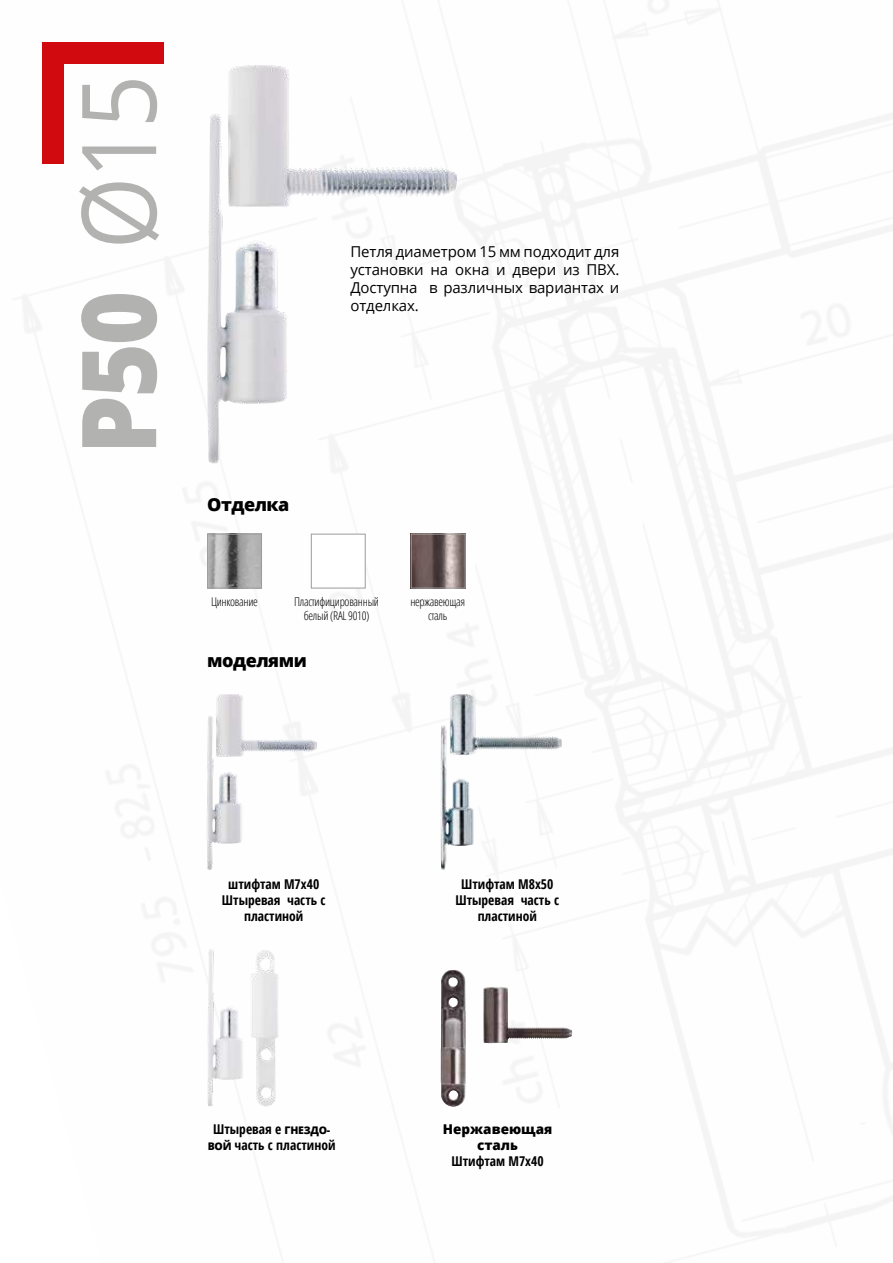
<style>
.page{position:relative;width:893px;height:1263px;background:#fff}
.page>*{position:absolute;margin:0;border:0;box-sizing:border-box;transform-origin:0 0}
.t1{font:800 103.5px "Open Sans";color:#b2b2b1;scale:.9 1}
.t2{font:800 18px "Open Sans";letter-spacing:-.025em;color:#000}
.t3{font:15px/18px "Open Sans";letter-spacing:-.01em;color:#000;text-align:justify}
.t4{font:700 condensed 13.5px/16.2px "Open Sans";color:#000;text-align:center}
.t5{font:800 13.5px/16.2px "Open Sans";color:#000;text-align:center}
.t6{font:300 condensed 12px/14.4px "Open Sans";letter-spacing:-.025em;color:#000;text-align:center}
.s1{font-weight:400}
.s2{font-weight:800;font-stretch:normal;font-size:10.5px}
</style>
<div class="page">
<img style="left:16px;top:0;width:877px;height:1261px">
<div style="left:43px;top:43px;width:121px;height:21px;background:#d10a10"></div>
<div style="left:43px;top:43px;width:21px;height:121px;background:#d10a10"></div>
<img style="left:226px;top:65px;width:233px;height:143px">
<img style="left:441px;top:969px;width:132px;height:137px">
<img style="left:215px;top:694px;width:103px;height:63px">
<img style="left:449px;top:694px;width:94px;height:61px">
<img style="left:207px;top:949px;width:72px;height:158px">
<img style="left:413px;top:536px;width:50px;height:50px">
<div style="left:411px;top:534px;width:54px;height:54px;border:1px solid #9d9c9c"></div>
<div style="left:311px;top:534px;width:55px;height:54px;background:#fff;border:1px solid #9d9c9c"></div>
<img style="left:209px;top:536px;width:51px;height:50px">
<div style="left:207px;top:534px;width:55px;height:54px;border:1px solid #9d9c9c"></div>
<h1 class="t1" style="left:40px;top:454px;width:423px;rotate:-90deg">P50 <span class="s1">Ø15</span></h1>
<p class="t3" style="left:350px;top:242px;width:270px">Петля диаметром 15 мм подходит для установки на окна и двери из ПВХ.<br>Доступна в различных вариантах и отделках.</p>
<h2 class="t2" style="left:207px;top:491px;width:84px">Отделка</h2>
<p class="t6" style="left:294px;top:594px;width:86px">Пластифицированный белый (RAL 9010)</p>
<p class="t6" style="left:211px;top:594px;width:48px">Цинкование</p>
<p class="t6" style="left:410px;top:594px;width:56px">нержавеющая сталь</p>
<h2 class="t2" style="left:207px;top:647px;width:101px">моделями</h2>
<p class="t4" style="left:222px;top:875px;width:105px">штифтам M7x40<br>Штыревая часть с пластиной</p>
<p class="t4" style="left:455px;top:875px;width:105px">Штифтам M8x50<br>Штыревая часть с пластиной</p>
<p class="t4" style="left:208px;top:1121px;width:129px">Штыревая e <span class="s2">ГНЕЗДО-<br>ВОЙ</span> часть с пластиной</p>
<p class="t5" style="left:443px;top:1120px;width:111px">Нержавеющая сталь</p>
<p class="t4" style="left:452px;top:1153px;width:94px">Штифтам M7x40</p>
</div>
